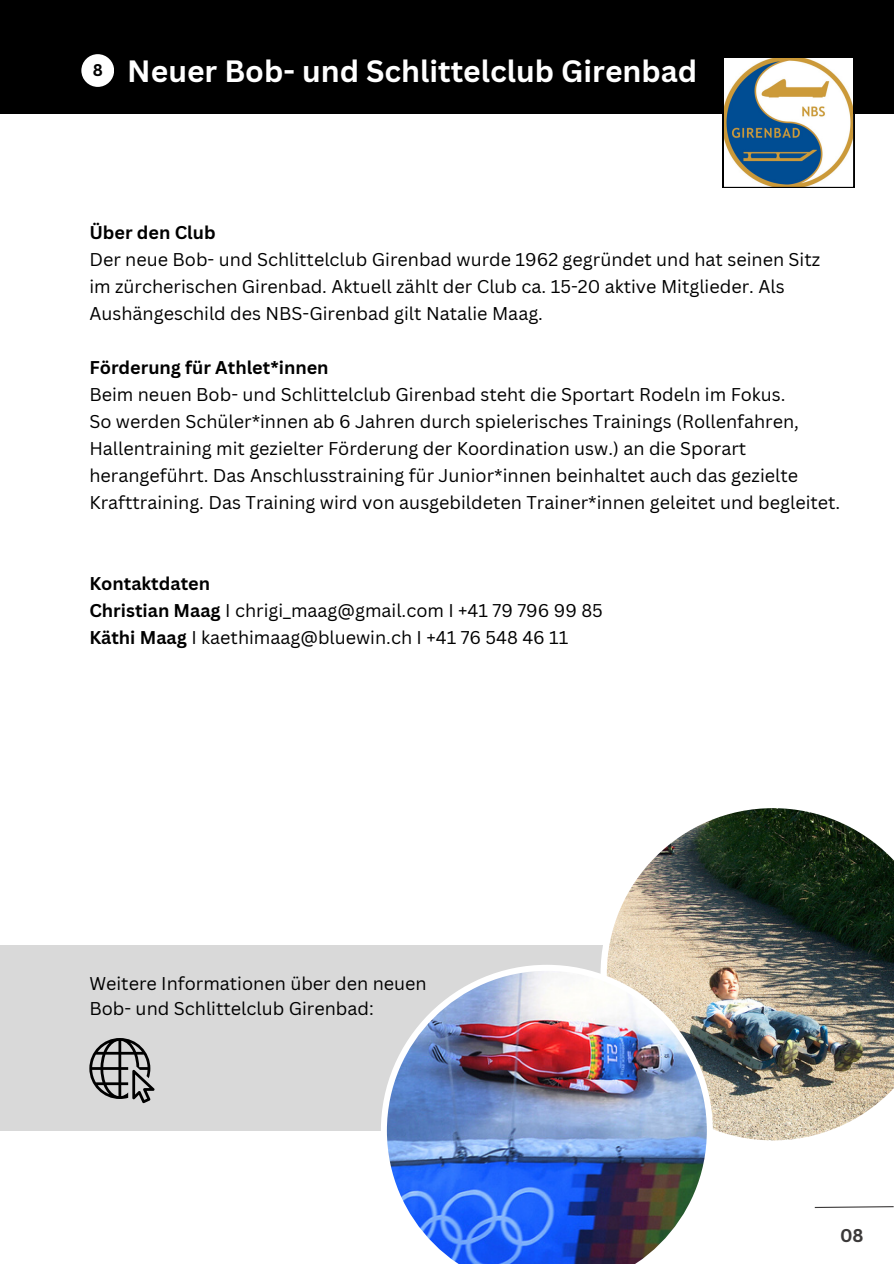
<style>
.page{position:relative;width:894px;height:1264px;background:#fff}
.page>*{position:absolute;margin:0;border:0;box-sizing:border-box;transform-origin:0 0}
.t1{font:700 30px "Canva Sans";color:#fff}
.t2{font:18px/27px "Canva Sans";color:#000}
.t3{font:700 18px "Canva Sans";color:#000}
.t4{font:700 18px "Canva Sans";color:#3b3939}
.t5{font:700 16.5px "Canva Sans";color:#000}
.s1{font-weight:700}
</style>
<div class="page">
<div style="left:0;top:0;width:893px;height:113px;background:#000"></div>
<svg style="left:814px;top:1206px;width:79px;height:2px"></svg>
<div style="left:0;top:945px;width:753px;height:185px;background:#d9d9d9"></div>
<img style="left:601px;top:808px;width:292px;height:333px">
<img style="left:381px;top:964px;width:331px;height:299px">
<svg style="left:89px;top:1038px;width:66px;height:65px"></svg>
<svg style="left:722px;top:58px;width:132px;height:130px"></svg>
<div style="left:81px;top:54px;width:33px;height:33px;background:#fff;border-radius:50%"></div>
<p class="t5" style="left:93px;top:59px;width:12px">8</p>
<h1 class="t1" style="left:127px;top:50px;width:571px">Neuer Bob- und Schlittelclub Girenbad</h1>
<p class="t3" style="left:89px;top:219px;width:128px">Über den Club</p>
<p class="t2" style="left:89px;top:245px;width:732px">Der neue Bob- und Schlittelclub Girenbad wurde 1962 gegründet und hat seinen Sitz im zürcherischen Girenbad. Aktuell zählt der Club ca. 15-20 aktive Mitglieder. Als<br>Aushängeschild des NBS-Girenbad gilt Natalie Maag.</p>
<p class="t3" style="left:89px;top:354px;width:241px">Förderung für Athlet*innen</p>
<p class="t2" style="left:89px;top:380px;width:752px">Beim neuen Bob- und Schlittelclub Girenbad steht die Sportart Rodeln im Fokus.<br>So werden Schüler*innen ab 6 Jahren durch spielerisches Trainings (Rollenfahren, Hallentraining mit gezielter Förderung der Koordination usw.) an die Sporart herangeführt. Das Anschlusstraining für Junior*innen beinhaltet auch das gezielte Krafttraining. Das Training wird von ausgebildeten Trainer*innen geleitet und begleitet.</p>
<p class="t2" style="left:89px;top:569px;width:515px"><span class="s1">Kontaktdaten<br>Christian Maag</span> I chrigi_maag@gmail.com I +41 79 796 99 85<br><span class="s1">Käthi Maag</span> I kaethimaag@bluewin.ch I +41 76 548 46 11</p>
<p class="t2" style="left:89px;top:970px;width:339px;line-height:24.8px">Weitere Informationen über den neuen<br>Bob- und Schlittelclub Girenbad:</p>
<p class="t4" style="left:839px;top:1222px;width:25px">08</p>
</div>
